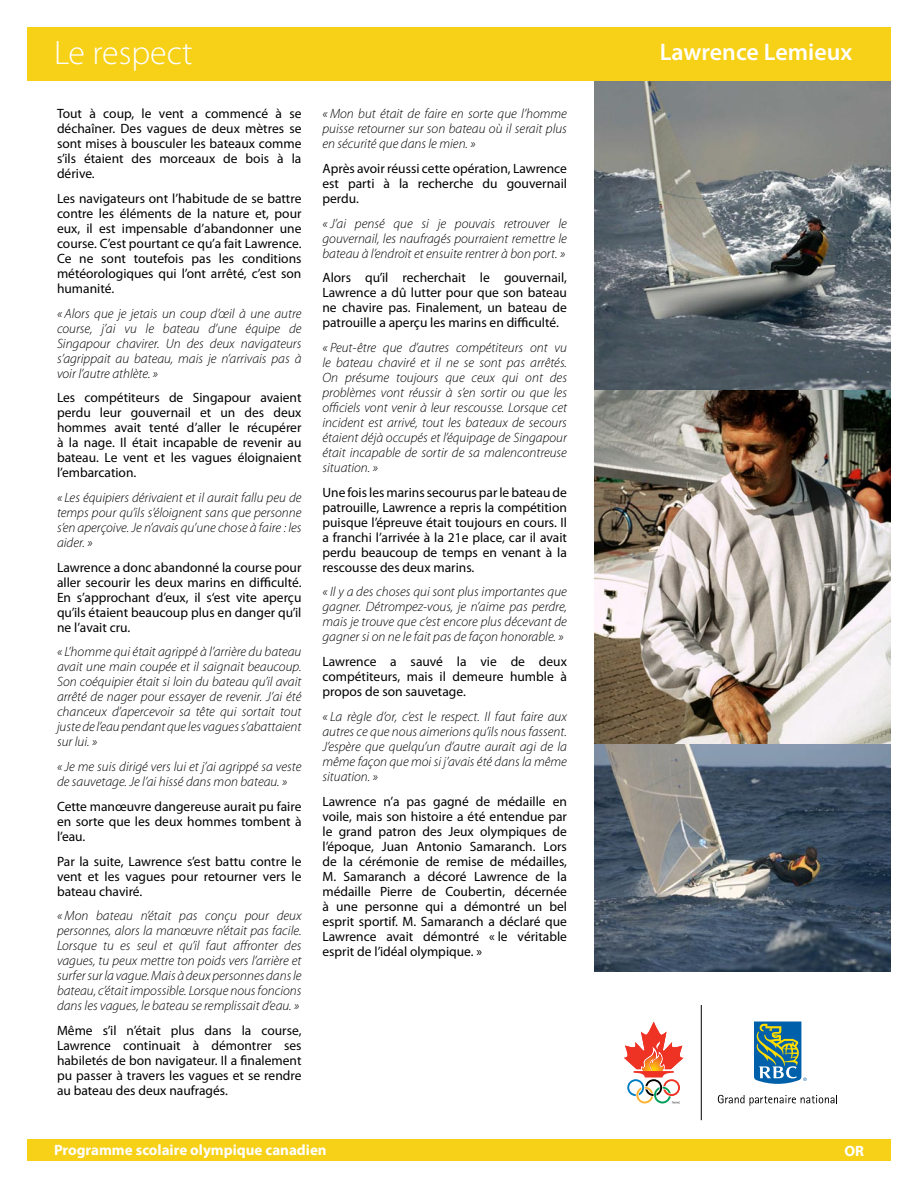
<style>
.page{position:relative;width:918px;height:1188px;background:#fff}
.page>*{position:absolute;margin:0;border:0;box-sizing:border-box;transform-origin:0 0}
.t1{font:300 34.05px "Myriad Pro";color:#fff}
.t2{font:600 24px "Myriad Pro";color:#fff}
.t3{font:700 15px "Myriad Pro";color:#fff}
.t4{font:13.5px/15px "Myriad Pro";color:#000;text-align:justify}
.t5{font:italic 300 13.5px/15px "Myriad Pro";color:#000;text-align:justify}
</style>
<div class="page">
<div style="left:27px;top:1139px;width:864px;height:22px;background:#f7d018"></div>
<div style="left:27px;top:27px;width:864px;height:54px;background:#f7d018"></div>
<img style="left:594px;top:389px;width:297px;height:355px">
<img style="left:594px;top:81px;width:297px;height:308px">
<img style="left:594px;top:744px;width:297px;height:228px">
<svg style="left:624px;top:1021px;width:60px;height:83px"></svg>
<hr style="left:701px;top:1005px;width:1px;height:115px;background:#000">
<svg style="left:718px;top:1095px;width:26px;height:8px"></svg>
<svg style="left:750px;top:1095px;width:87px;height:11px"></svg>
<svg style="left:754px;top:1022px;width:53px;height:62px;background:#59929d"></svg>
<h1 class="t1" style="left:54px;top:32px;width:140px">Le respect</h1>
<h2 class="t2" style="left:660px;top:37px;width:194px">Lawrence Lemieux</h2>
<p class="t4" style="left:57px;top:106px;width:246px">Tout à coup, le vent a commencé à se déchaîner. Des vagues de deux mètres se sont mises à bousculer les bateaux comme s’ils étaient des morceaux de bois à la dérive.</p>
<p class="t4" style="left:57px;top:191px;width:246px">Les navigateurs ont l’habitude de se battre contre les éléments de la nature et, pour eux, il est impensable d’abandonner une course. C’est pourtant ce qu’a fait Lawrence.<br>Ce ne sont toutefois pas les conditions météorologiques qui l’ont arrêté, c’est son humanité.</p>
<p class="t5" style="left:57px;top:305px;width:246px">« Alors que je jetais un coup d’œil à une autre course, j’ai vu le bateau d’une équipe de Singapour chavirer. Un des deux navigateurs s’agrippait au bateau, mais je n’arrivais pas à voir l’autre athlète. »</p>
<p class="t4" style="left:57px;top:390px;width:246px">Les compétiteurs de Singapour avaient perdu leur gouvernail et un des deux hommes avait tenté d’aller le récupérer à la nage. Il était incapable de revenir au bateau. Le vent et les vagues éloignaient l’embarcation.</p>
<p class="t5" style="left:57px;top:490px;width:246px">« Les équipiers dérivaient et il aurait fallu peu de temps pour qu’ils s’éloignent sans que personne s’en aperçoive. Je n’avais qu’une chose à faire : les aider. »</p>
<p class="t4" style="left:57px;top:559px;width:246px">Lawrence a donc abandonné la course pour aller secourir les deux marins en difficulté.<br>En s’approchant d’eux, il s‘est vite aperçu qu’ils étaient beaucoup plus en danger qu’il ne l’avait cru.</p>
<p class="t5" style="left:57px;top:644px;width:246px">« L’homme qui était agrippé à l’arrière du bateau avait une main coupée et il saignait beaucoup.<br>Son coéquipier était si loin du bateau qu’il avait arrêté de nager pour essayer de revenir. J’ai été chanceux d’apercevoir sa tête qui sortait tout juste de l’eau pendant que les vagues s’abattaient sur lui. »</p>
<p class="t5" style="left:57px;top:759px;width:246px">« Je me suis dirigé vers lui et j’ai agrippé sa veste de sauvetage. Je l’ai hissé dans mon bateau. »</p>
<p class="t4" style="left:57px;top:799px;width:246px">Cette manœuvre dangereuse aurait pu faire en sorte que les deux hommes tombent à l’eau.</p>
<p class="t4" style="left:57px;top:853px;width:246px">Par la suite, Lawrence s’est battu contre le vent et les vagues pour retourner vers le bateau chaviré.</p>
<p class="t5" style="left:57px;top:908px;width:246px">« Mon bateau n’était pas conçu pour deux personnes, alors la manœuvre n’était pas facile.<br>Lorsque tu es seul et qu’il faut affronter des vagues, tu peux mettre ton poids vers l’arrière et surfer sur la vague. Mais à deux personnes dans le bateau, c’était impossible. Lorsque nous foncions dans les vagues, le bateau se remplissait d’eau. »</p>
<p class="t4" style="left:57px;top:1023px;width:246px">Même s’il n’était plus dans la course, Lawrence continuait à démontrer ses habiletés de bon navigateur. Il a finalement pu passer à travers les vagues et se rendre au bateau des deux naufragés.</p>
<p class="t5" style="left:322px;top:106px;width:246px">« Mon but était de faire en sorte que l’homme puisse retourner sur son bateau où il serait plus en sécurité que dans le mien. »</p>
<p class="t4" style="left:322px;top:161px;width:246px">Après avoir réussi cette opération, Lawrence est parti à la recherche du gouvernail perdu.</p>
<p class="t5" style="left:322px;top:215px;width:246px">« J’ai pensé que si je pouvais retrouver le gouvernail, les naufragés pourraient remettre le bateau à l’endroit et ensuite rentrer à bon port. »</p>
<p class="t4" style="left:322px;top:270px;width:246px">Alors qu’il recherchait le gouvernail, Lawrence a dû lutter pour que son bateau ne chavire pas. Finalement, un bateau de patrouille a aperçu les marins en difficulté.</p>
<p class="t5" style="left:322px;top:340px;width:246px">« Peut-être que d’autres compétiteurs ont vu le bateau chaviré et il ne se sont pas arrêtés.<br>On présume toujours que ceux qui ont des problèmes vont réussir à s’en sortir ou que les officiels vont venir à leur rescousse. Lorsque cet incident est arrivé, tout les bateaux de secours étaient déjà occupés et l’équipage de Singapour était incapable de sortir de sa malencontreuse situation. »</p>
<p class="t4" style="left:322px;top:484px;width:246px">Une fois les marins secourus par le bateau de patrouille, Lawrence a repris la compétition puisque l’épreuve était toujours en cours. Il a franchi l’arrivée à la 21e place, car il avait perdu beaucoup de temps en venant à la rescousse des deux marins.</p>
<p class="t5" style="left:322px;top:584px;width:246px">« Il y a des choses qui sont plus importantes que gagner. Détrompez-vous, je n’aime pas perdre, mais je trouve que c’est encore plus décevant de gagner si on ne le fait pas de façon honorable. »</p>
<p class="t4" style="left:322px;top:654px;width:246px">Lawrence a sauvé la vie de deux compétiteurs, mais il demeure humble à propos de son sauvetage.</p>
<p class="t5" style="left:322px;top:709px;width:246px">« La règle d’or, c’est le respect. Il faut faire aux autres ce que nous aimerions qu’ils nous fassent.<br>J’espère que quelqu’un d’autre aurait agi de la même façon que moi si j’avais été dans la même situation. »</p>
<p class="t4" style="left:322px;top:793px;width:246px">Lawrence n’a pas gagné de médaille en voile, mais son histoire a été entendue par le grand patron des Jeux olympiques de l’époque, Juan Antonio Samaranch. Lors de la cérémonie de remise de médailles, M. Samaranch a décoré Lawrence de la médaille Pierre de Coubertin, décernée à une personne qui a démontré un bel esprit sportif. M. Samaranch a déclaré que Lawrence avait démontré « le véritable esprit de l’idéal olympique. »</p>
<p class="t3" style="left:54px;top:1140px;width:274px">Programme scolaire olympique canadien</p>
<p class="t3" style="left:844px;top:1141px;width:21px">OR</p>
</div>
